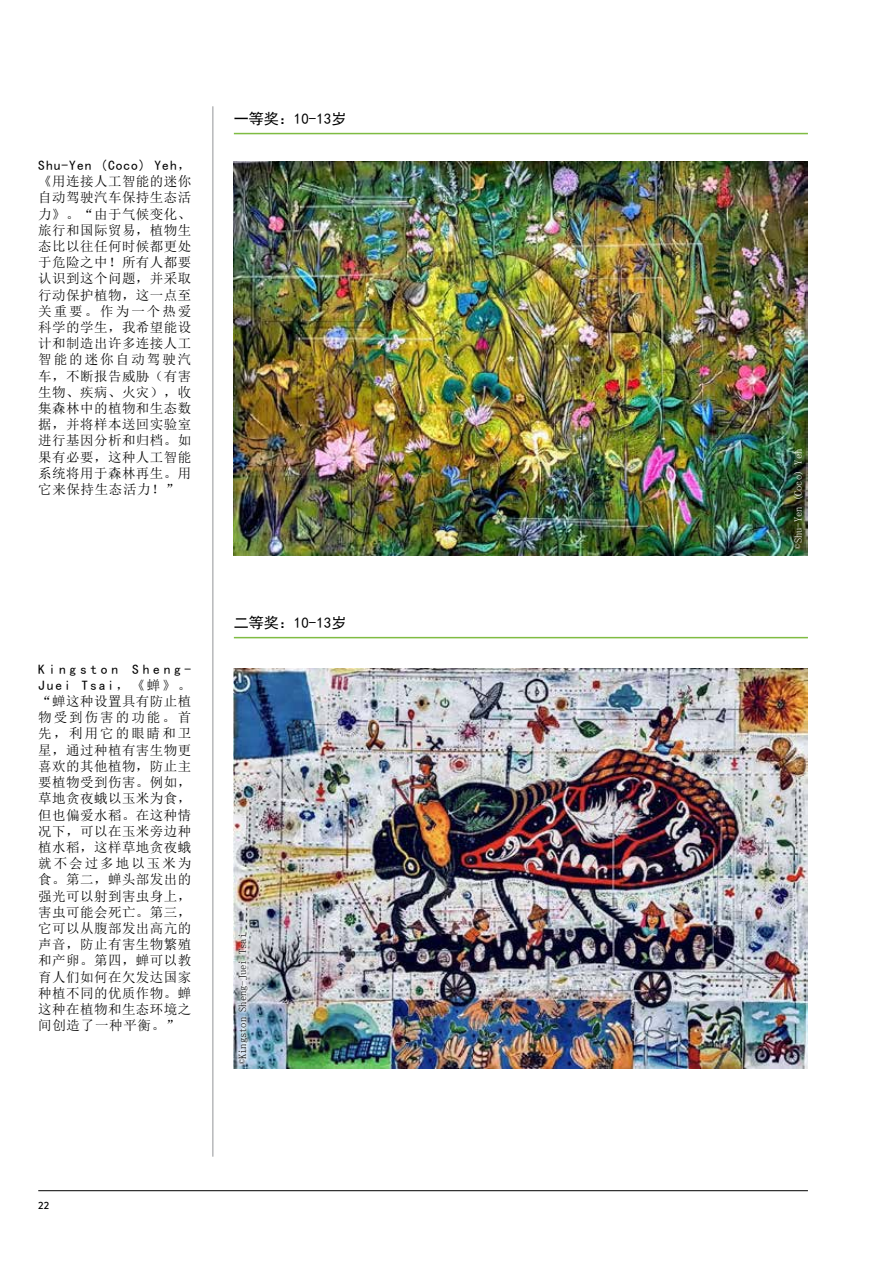
<style>
.page{position:relative;width:893px;height:1263px;background:#fff}
.page>*{position:absolute;margin:0;border:0;box-sizing:border-box;transform-origin:0 0}
.t1{font:15px "Sim Hei";color:#000}
.t2{font:13.5px/16.2px "Sim Sun";letter-spacing:.035em;color:#000;text-align:justify}
.t3{font:13.5px/16.2px "Sim Hei";letter-spacing:.275em;color:#000}
.t4{font:13.5px "Sim Hei";letter-spacing:.075em;color:#000}
.t5{font:10.5px "Sim Sun";color:#000}
.t6{font:10.5px "Sim Sun";color:#fff}
.t7{font:500 10.5px "Brandon Grotesque";color:#000}
.s1{font-family:"Sim Sun"}
</style>
<div class="page">
<hr style="left:38px;top:1190px;width:770px;height:1px;background:#000">
<hr style="left:213px;top:106px;width:1px;height:1051px;background:#939598">
<hr style="left:234px;top:133px;width:574px;height:1px;background:#7fbc42">
<img style="left:234px;top:161px;width:574px;height:394px">
<img style="left:234px;top:668px;width:574px;height:400px">
<hr style="left:234px;top:637px;width:574px;height:1px;background:#7fbc42">
<div style="left:789px;top:445px;width:18px;height:108px;background:#000;opacity:.75"></div>
<div style="left:236px;top:931px;width:15px;height:137px;background:#fff;opacity:.7"></div>
<p class="t4" style="left:38px;top:158px;width:154px">Shu-Yen (Coco) Yeh<span class="s1">，</span></p>
<p class="t2" style="left:38px;top:173px;width:155px">《用连接人工智能的迷你自动驾驶汽车保持生态活力》。“由于气候变化、旅行和国际贸易，植物生态比以往任何时候都更处于危险之中！所有人都要认识到这个问题，并采取行动保护植物，这一点至关重要。作为一个热爱科学的学生，我希望能设计和制造出许多连接人工智能的迷你自动驾驶汽车，不断报告威胁（有害生物、疾病、火灾），收集森林中的植物和生态数据，并将样本送回实验室进行基因分析和归档。如果有必要，这种人工智能系统将用于森林再生。用它来保持生态活力！”</p>
<p class="t1" style="left:234px;top:111px;width:114px">一等奖：10-13岁</p>
<p class="t3" style="left:38px;top:661px;width:155px">Kingston Sheng-<br>Juei Tsai<span class="s1">，《蝉》。</span></p>
<p class="t2" style="left:38px;top:693px;width:155px">“蝉这种设置具有防止植物受到伤害的功能。首先，利用它的眼睛和卫星，通过种植有害生物更喜欢的其他植物，防止主要植物受到伤害。例如，草地贪夜蛾以玉米为食，但也偏爱水稻。在这种情况下，可以在玉米旁边种植水稻，这样草地贪夜蛾就不会过多地以玉米为食。第二，蝉头部发出的强光可以射到害虫身上，害虫可能会死亡。第三，它可以从腹部发出高亢的声音，防止有害生物繁殖和产卵。第四，蝉可以教育人们如何在欠发达国家种植不同的优质作物。蝉这种在植物和生态环境之间创造了一种平衡。”</p>
<p class="t1" style="left:234px;top:615px;width:114px">二等奖：10-13岁</p>
<p class="t5" style="left:237px;top:1064px;width:133px;rotate:-90deg">©Kingston Sheng-Juei Tsai</p>
<p class="t7" style="left:38px;top:1198px;width:12px">22</p>
<p class="t6" style="left:793px;top:549px;width:101px;rotate:-90deg">©Shu-Yen (Coco) Yeh</p>
</div>
